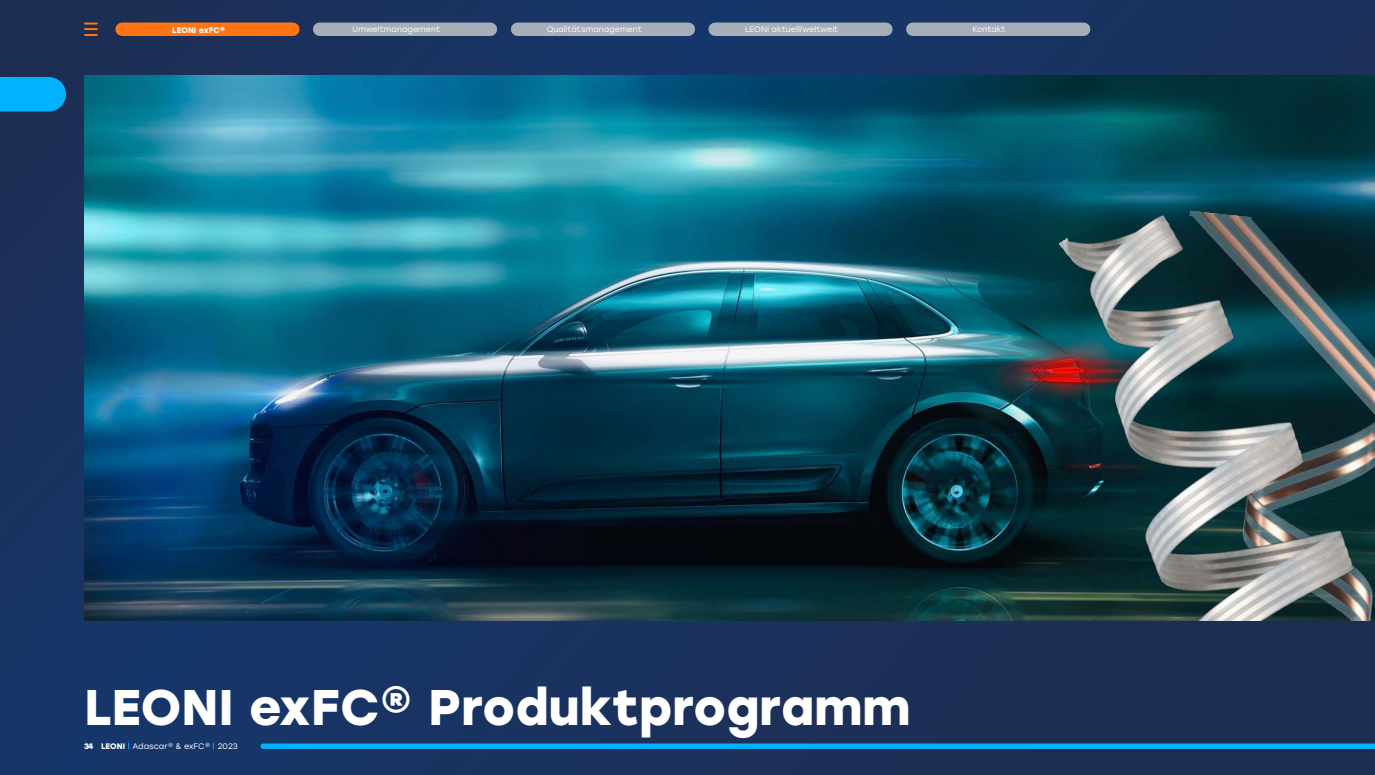
<style>
.page{position:relative;width:1375px;height:775px;background:#1a3360}
.page>*{position:absolute;margin:0;border:0;box-sizing:border-box;transform-origin:0 0}
.t1{font:700 50px "Stolzl";color:#fff}
.t2{font:8px "Stolzl";letter-spacing:.005em;color:#fff}
.t3{font:700 8px "Stolzl";letter-spacing:.005em;color:#fff}
.s1{font-weight:700}
</style>
<div class="page">
<svg style="left:260px;top:744px;width:646px;height:5px;background:#00affb"></svg>
<svg style="left:0;top:77px;width:66px;height:35px;background:#02a8f3"></svg>
<img style="left:84px;top:75px;width:1291px;height:546px">
<img style="left:906px;top:122px;width:469px;height:653px">
<div style="left:1062px;top:621px;width:313px;height:108px;background:#1d2d51"></div>
<div style="left:122px;top:23px;width:171px;height:13px;background:#ff7514"></div>
<div style="left:320px;top:23px;width:170px;height:13px;background:#a6aeb7"></div>
<div style="left:518px;top:23px;width:170px;height:13px;background:#a6aeb7"></div>
<div style="left:715px;top:23px;width:171px;height:13px;background:#a6aeb7"></div>
<div style="left:913px;top:23px;width:171px;height:13px;background:#a6aeb7"></div>
<svg style="left:85px;top:23px;width:12px;height:13px"></svg>
<p class="t3" style="left:172px;top:24px;width:55px">LEONI exFC®</p>
<p class="t2" style="left:353px;top:24px;width:89px">Umweltmanagement</p>
<p class="t2" style="left:547px;top:24px;width:97px">Qualitätsmanagement</p>
<p class="t2" style="left:745px;top:24px;width:95px">LEONI aktuell/weltweit</p>
<p class="t2" style="left:972px;top:24px;width:35px">Kontakt</p>
<h1 class="t1" style="left:84px;top:671px;width:828px">LEONI exFC® Produktprogramm</h1>
<p class="t2" style="left:84px;top:741px;width:155px"><span class="s1">34 LEONI</span> Adascar® &amp; exFC® 2023</p>
</div>
